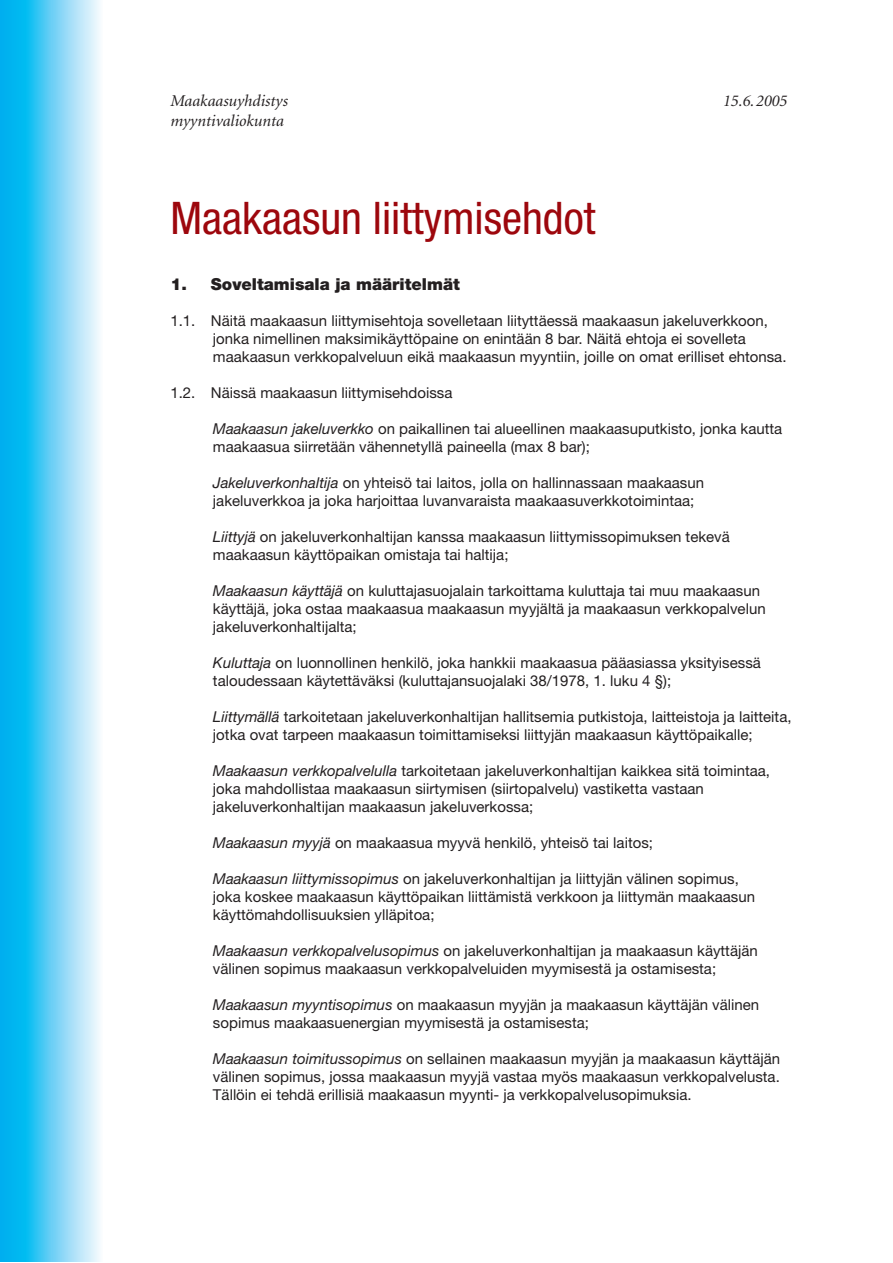
<style>
.page{position:relative;width:893px;height:1263px;background:#fff}
.page>*{position:absolute;margin:0;border:0;box-sizing:border-box;transform-origin:0 0}
.t1{font:condensed 45px "Helvetica Neue";color:#9d070d}
.t2{font:italic 16.5px "Minion";color:#231f20}
.t3{font:900 16.5px "Helvetica Neue";color:#231f20}
.t4{font:15px/18px "Helvetica Neue";color:#231f20}
.s1{font-style:italic}
</style>
<div class="page">
<svg style="left:0;top:0;width:100px;height:1261px;background:#63cff5"></svg>
<p class="t2" style="left:170px;top:94px;width:119px">Maakaasuyhdistys</p>
<p class="t2" style="left:723px;top:94px;width:66px">15.6. 2005</p>
<p class="t2" style="left:170px;top:114px;width:115px">myyntivaliokunta</p>
<h1 class="t1" style="left:170px;top:202px;width:426px">Maakaasun liittymisehdot</h1>
<p class="t3" style="left:170px;top:278px;width:291px">1. Soveltamisala ja määritelmät</p>
<p class="t4" style="left:213px;top:313px;width:575px;text-indent:-43px">1.1. Näitä maakaasun liittymisehtoja sovelletaan liityttäessä maakaasun jakeluverkkoon, jonka nimellinen maksimikäyttöpaine on enintään 8 bar. Näitä ehtoja ei sovelleta maakaasun verkkopalveluun eikä maakaasun myyntiin, joille on omat erilliset ehtonsa.</p>
<p class="t4" style="left:170px;top:385px;width:283px">1.2. Näissä maakaasun liittymisehdoissa</p>
<p class="t4" style="left:213px;top:421px;width:571px"><span class="s1">Maakaasun jakeluverkko</span> on paikallinen tai alueellinen maakaasuputkisto, jonka kautta maakaasua siirretään vähennetyllä paineella (max 8 bar);</p>
<p class="t4" style="left:213px;top:475px;width:492px"><span class="s1">Jakeluverkonhaltija</span> on yhteisö tai laitos, jolla on hallinnassaan maakaasun jakeluverkkoa ja joka harjoittaa luvanvaraista maakaasuverkkotoimintaa;</p>
<p class="t4" style="left:213px;top:529px;width:518px"><span class="s1">Liittyjä</span> on jakeluverkonhaltijan kanssa maakaasun liittymissopimuksen tekevä maakaasun käyttöpaikan omistaja tai haltija;</p>
<p class="t4" style="left:213px;top:583px;width:554px"><span class="s1">Maakaasun käyttäjä</span> on kuluttajasuojalain tarkoittama kuluttaja tai muu maakaasun käyttäjä, joka ostaa maakaasua maakaasun myyjältä ja maakaasun verkkopalvelun jakeluverkonhaltijalta;</p>
<p class="t4" style="left:213px;top:655px;width:549px"><span class="s1">Kuluttaja</span> on luonnollinen henkilö, joka hankkii maakaasua pääasiassa yksityisessä taloudessaan käytettäväksi (kuluttajansuojalaki 38/1978, 1. luku 4 §);</p>
<p class="t4" style="left:213px;top:709px;width:580px"><span class="s1">Liittymällä</span> tarkoitetaan jakeluverkonhaltijan hallitsemia putkistoja, laitteistoja ja laitteita, jotka ovat tarpeen maakaasun toimittamiseksi liittyjän maakaasun käyttöpaikalle;</p>
<p class="t4" style="left:213px;top:763px;width:558px"><span class="s1">Maakaasun verkkopalvelulla</span> tarkoitetaan jakeluverkonhaltijan kaikkea sitä toimintaa, joka mahdollistaa maakaasun siirtymisen (siirtopalvelu) vastiketta vastaan jakeluverkonhaltijan maakaasun jakeluverkossa;</p>
<p class="t4" style="left:213px;top:835px;width:441px"><span class="s1">Maakaasun myyjä</span> on maakaasua myyvä henkilö, yhteisö tai laitos;</p>
<p class="t4" style="left:213px;top:871px;width:543px"><span class="s1">Maakaasun liittymissopimus</span> on jakeluverkonhaltijan ja liittyjän välinen sopimus, joka koskee maakaasun käyttöpaikan liittämistä verkkoon ja liittymän maakaasun käyttömahdollisuuksien ylläpitoa;</p>
<p class="t4" style="left:213px;top:943px;width:546px"><span class="s1">Maakaasun verkkopalvelusopimus</span> on jakeluverkonhaltijan ja maakaasun käyttäjän välinen sopimus maakaasun verkkopalveluiden myymisestä ja ostamisesta;</p>
<p class="t4" style="left:213px;top:997px;width:547px"><span class="s1">Maakaasun myyntisopimus</span> on maakaasun myyjän ja maakaasun käyttäjän välinen sopimus maakaasuenergian myymisestä ja ostamisesta;</p>
<p class="t4" style="left:213px;top:1051px;width:568px;text-align:justify"><span class="s1">Maakaasun toimitussopimus</span> on sellainen maakaasun myyjän ja maakaasun käyttäjän välinen sopimus, jossa maakaasun myyjä vastaa myös maakaasun verkkopalvelusta.<br>Tällöin ei tehdä erillisiä maakaasun myynti- ja verkkopalvelusopimuksia.</p>
</div>
